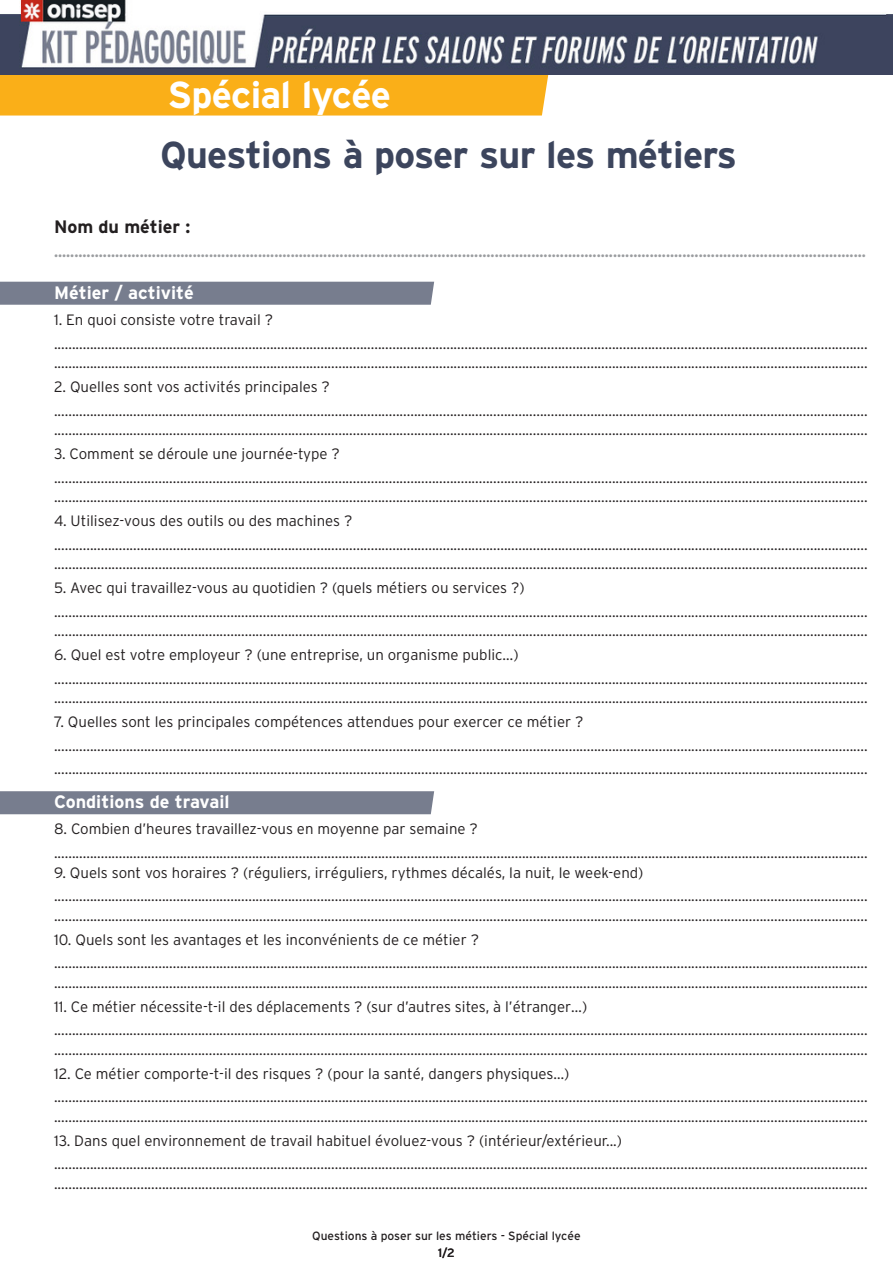
<style>
.page{position:relative;width:893px;height:1263px;background:#fff}
.page>*{position:absolute;margin:0;border:0;box-sizing:border-box;transform-origin:0 0}
.t1{font:700 37.5px "Interstate";letter-spacing:-.02em;color:#3c455d}
.t2{font:700 37.5px "Interstate";letter-spacing:-.02em;color:#fff}
.t3{font:700 18px "Interstate";color:#fff}
.t4{font:700 18px "Interstate";color:#231f20}
.t5{font:300 15px/23.7px "Interstate";color:#231f20}
.t6{font:700 15px "Interstate";color:#9b9da0}
.t7{font:12px/17px "Interstate";color:#231f20;text-align:center}
</style>
<div class="page">
<div style="left:0;top:75px;width:549px;height:41px;background:#faaf18"></div>
<div style="left:0;top:282px;width:434px;height:23px;background:#777d8e"></div>
<img style="left:0;top:0;width:893px;height:75px">
<div style="left:0;top:791px;width:435px;height:23px;background:#777d8e"></div>
<h1 class="t2" style="left:168px;top:72px;width:225px">Spécial lycée</h1>
<h1 class="t1" style="left:160px;top:132px;width:578px">Questions à poser sur les métiers</h1>
<p class="t4" style="left:54px;top:216px;width:138px">Nom du métier :</p>
<p class="t6" style="left:54px;top:242px;width:813px">.......................................................................................................................................................................................................</p>
<p class="t3" style="left:54px;top:282px;width:141px">Métier / activité</p>
<p class="t5" style="left:54px;top:308px;width:815px">1. En quoi consiste votre travail ? ..................................................................................................................................................................................................................................</p>
<p class="t5" style="left:54px;top:351px;width:815px">..................................................................................................................................................................................................................................</p>
<p class="t5" style="left:54px;top:375px;width:815px">2. Quelles sont vos activités principales ? ..................................................................................................................................................................................................................................</p>
<p class="t5" style="left:54px;top:418px;width:815px">..................................................................................................................................................................................................................................</p>
<p class="t5" style="left:54px;top:441px;width:815px">3. Comment se déroule une journée-type ? ..................................................................................................................................................................................................................................</p>
<p class="t5" style="left:54px;top:485px;width:815px">..................................................................................................................................................................................................................................</p>
<p class="t5" style="left:54px;top:508px;width:815px">4. Utilisez-vous des outils ou des machines ? ..................................................................................................................................................................................................................................</p>
<p class="t5" style="left:54px;top:552px;width:815px">..................................................................................................................................................................................................................................</p>
<p class="t5" style="left:54px;top:575px;width:815px">5. Avec qui travaillez-vous au quotidien ? (quels métiers ou services ?) ..................................................................................................................................................................................................................................</p>
<p class="t5" style="left:54px;top:619px;width:815px">..................................................................................................................................................................................................................................</p>
<p class="t5" style="left:54px;top:642px;width:815px">6. Quel est votre employeur ? (une entreprise, un organisme public…) ..................................................................................................................................................................................................................................</p>
<p class="t5" style="left:54px;top:686px;width:815px">..................................................................................................................................................................................................................................</p>
<p class="t5" style="left:54px;top:709px;width:815px">7. Quelles sont les principales compétences attendues pour exercer ce métier ? .................................................................................................................................................................................................................................. ..................................................................................................................................................................................................................................</p>
<p class="t3" style="left:54px;top:791px;width:177px">Conditions de travail</p>
<p class="t5" style="left:54px;top:817px;width:815px">8. Combien d’heures travaillez-vous en moyenne par semaine ? ..................................................................................................................................................................................................................................</p>
<p class="t5" style="left:54px;top:860px;width:815px">9. Quels sont vos horaires ? (réguliers, irréguliers, rythmes décalés, la nuit, le week-end) ..................................................................................................................................................................................................................................</p>
<p class="t5" style="left:54px;top:903px;width:815px">..................................................................................................................................................................................................................................</p>
<p class="t5" style="left:54px;top:927px;width:815px">10. Quels sont les avantages et les inconvénients de ce métier ? ..................................................................................................................................................................................................................................</p>
<p class="t5" style="left:54px;top:970px;width:815px">..................................................................................................................................................................................................................................</p>
<p class="t5" style="left:54px;top:994px;width:815px">11. Ce métier nécessite-t-il des déplacements ? (sur d’autres sites, à l’étranger…) ..................................................................................................................................................................................................................................</p>
<p class="t5" style="left:54px;top:1037px;width:815px">..................................................................................................................................................................................................................................</p>
<p class="t5" style="left:54px;top:1061px;width:815px">12. Ce métier comporte-t-il des risques ? (pour la santé, dangers physiques…) ..................................................................................................................................................................................................................................</p>
<p class="t5" style="left:54px;top:1104px;width:815px">..................................................................................................................................................................................................................................</p>
<p class="t5" style="left:54px;top:1128px;width:815px">13. Dans quel environnement de travail habituel évoluez-vous ? (intérieur/extérieur...) ..................................................................................................................................................................................................................................</p>
<p class="t5" style="left:54px;top:1171px;width:815px">..................................................................................................................................................................................................................................</p>
<p class="t7" style="left:312px;top:1227px;width:270px">Questions à poser sur les métiers - Spécial lycée<br>1/2</p>
</div>
